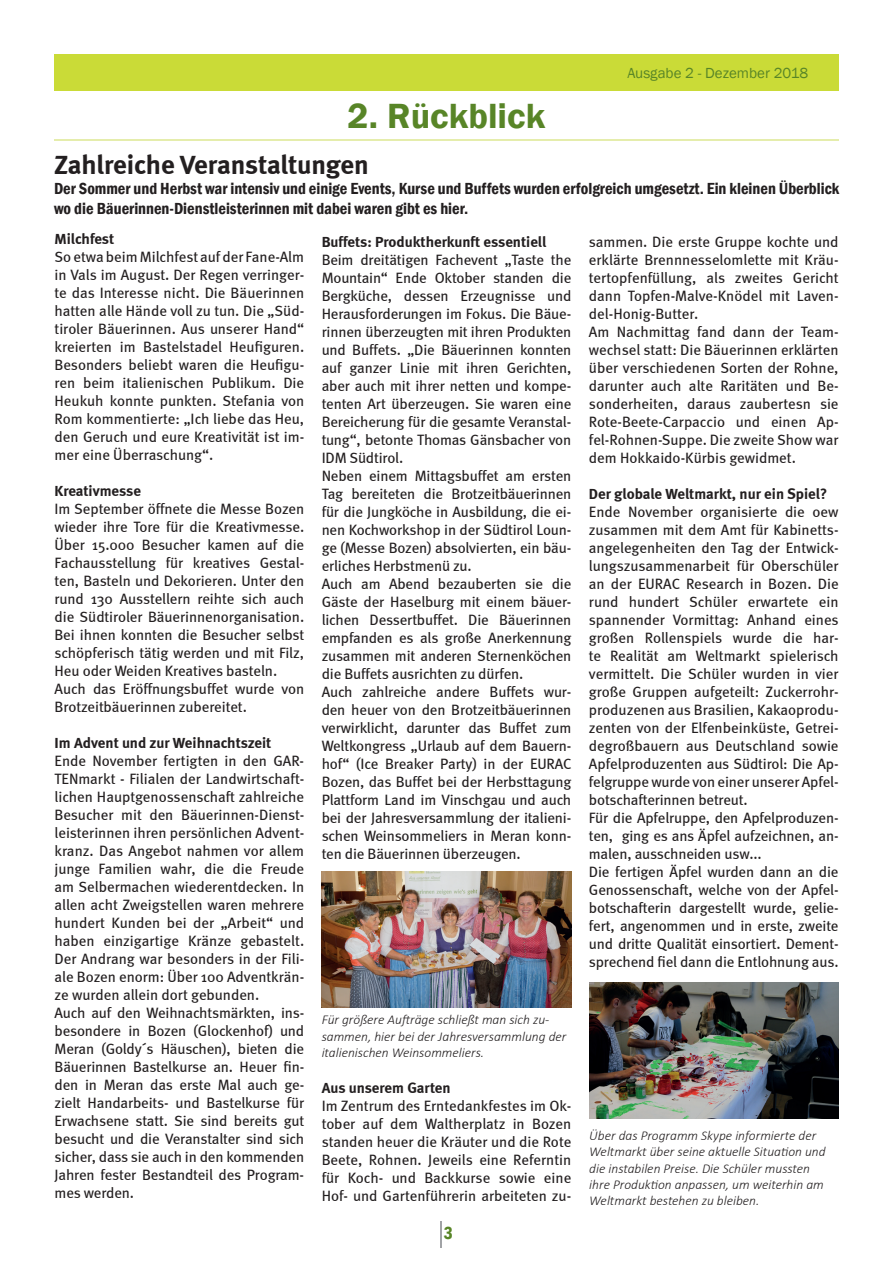
<style>
.page{position:relative;width:893px;height:1263px;background:#fff}
.page>*{position:absolute;margin:0;border:0;box-sizing:border-box;transform-origin:0 0}
.t1{font:600 36px "Franklin Gothic";color:#588527}
.t2{font:700 27px "Meta";letter-spacing:-.01em;color:#231f20}
.t3{font:600 condensed 18px "Franklin Gothic";color:#588527}
.t4{font:600 condensed 16.5px/19.8px "Franklin Gothic";color:#231f20}
.t5{font:15px/18px "Meta";letter-spacing:-.01em;color:#231f20}
.t6{font:700 15px "Meta";color:#231f20}
.t7{font:15px "Franklin Gothic";color:#588527}
.t8{font:15px "Meta Bold LF";letter-spacing:-.005em;color:#231f20}
.t9{font:italic 300 13.5px/16.2px "Calibri";color:#231f20}
</style>
<div class="page">
<div style="left:54px;top:54px;width:785px;height:37px;background:#cadb37"></div>
<hr style="left:54px;top:139px;width:785px;height:1px;background:#e5edac">
<img style="left:322px;top:872px;width:249px;height:136px">
<img style="left:589px;top:982px;width:250px;height:136px">
<svg style="left:440px;top:1221px;width:1px;height:27px"></svg>
<p class="t7" style="left:627px;top:63px;width:182px">Ausgabe 2 - Dezember 2018</p>
<h1 class="t1" style="left:348px;top:93px;width:199px">2. Rückblick</h1>
<h2 class="t2" style="left:54px;top:149px;width:316px">Zahlreiche Veranstaltungen</h2>
<p class="t4" style="left:54px;top:178px;width:787px">Der Sommer und Herbst war intensiv und einige Events, Kurse und Buffets wurden erfolgreich umgesetzt. Ein kleinen Überblick wo die Bäuerinnen-Dienstleisterinnen mit dabei waren gibt es hier.</p>
<p class="t8" style="left:55px;top:230px;width:61px">Milchfest</p>
<p class="t5" style="left:55px;top:248px;width:251px;text-align:justify">So etwa beim Milchfest auf der Fane-Alm in Vals im August. Der Regen verringer&shy;te das Interesse nicht. Die Bäuerinnen hatten alle Hände voll zu tun. Die „Süd&shy;tiroler Bäuerinnen. Aus unserer Hand“ kreierten im Bastelstadel Heufiguren.<br>Besonders beliebt waren die Heufigu&shy;ren beim italienischen Publikum. Die Heukuh konnte punkten. Stefania von Rom kommentierte: „Ich liebe das Heu, den Geruch und eure Kreativität ist im&shy;mer eine Überraschung“.</p>
<p class="t6" style="left:55px;top:482px;width:88px">Kreativmesse</p>
<p class="t5" style="left:55px;top:500px;width:251px">Im September öffnete die Messe Bozen wieder ihre Tore für die Kreativmesse.<br>Über 15.000 Besucher kamen auf die Fachausstellung für kreatives Gestal&shy;ten, Basteln und Dekorieren. Unter den rund 130 Ausstellern reihte sich auch die Südtiroler Bäuerinnenorganisation.<br>Bei ihnen konnten die Besucher selbst schöpferisch tätig werden und mit Filz, Heu oder Weiden Kreatives basteln.<br>Auch das Eröffnungsbuffet wurde von Brotzeitbäuerinnen zubereitet.</p>
<p class="t6" style="left:55px;top:734px;width:218px">Im Advent und zur Weihnachtszeit</p>
<p class="t5" style="left:55px;top:752px;width:251px">Ende November fertigten in den GAR-TENmarkt - Filialen der Landwirtschaft&shy;lichen Hauptgenossenschaft zahlreiche Besucher mit den Bäuerinnen-Dienst&shy;leisterinnen ihren persönlichen Advent&shy;kranz. Das Angebot nahmen vor allem junge Familien wahr, die die Freude am Selbermachen wiederentdecken. In allen acht Zweigstellen waren mehrere hundert Kunden bei der „Arbeit“ und haben einzigartige Kränze gebastelt.<br>Der Andrang war besonders in der Fili&shy;ale Bozen enorm: Über 100 Adventkrän&shy;ze wurden allein dort gebunden.<br>Auch auf den Weihnachtsmärkten, ins&shy;besondere in Bozen (Glockenhof) und Meran (Goldy´s Häuschen), bieten die Bäuerinnen Bastelkurse an. Heuer fin&shy;den in Meran das erste Mal auch ge&shy;zielt Handarbeits- und Bastelkurse für Erwachsene statt. Sie sind bereits gut besucht und die Veranstalter sind sich sicher, dass sie auch in den kommenden Jahren fester Bestandteil des Program&shy;mes werden.</p>
<p class="t6" style="left:322px;top:233px;width:226px">Buffets: Produktherkunft essentiell</p>
<p class="t5" style="left:322px;top:251px;width:251px">Beim dreitätigen Fachevent „Taste the Mountain“ Ende Oktober standen die Bergküche, dessen Erzeugnisse und Herausforderungen im Fokus. Die Bäue&shy;rinnen überzeugten mit ihren Produkten und Buffets. „Die Bäuerinnen konnten auf ganzer Linie mit ihren Gerichten, aber auch mit ihrer netten und kompe&shy;tenten Art überzeugen. Sie waren eine Bereicherung für die gesamte Veranstal&shy;tung“, betonte Thomas Gänsbacher von IDM Südtirol.<br>Neben einem Mittagsbuffet am ersten Tag bereiteten die Brotzeitbäuerinnen für die Jungköche in Ausbildung, die ei&shy;nen Kochworkshop in der Südtirol Loun&shy;ge (Messe Bozen) absolvierten, ein bäu&shy;erliches Herbstmenü zu.<br>Auch am Abend bezauberten sie die Gäste der Haselburg mit einem bäuer&shy;lichen Dessertbuffet. Die Bäuerinnen empfanden es als große Anerkennung zusammen mit anderen Sternenköchen die Buffets ausrichten zu dürfen.<br>Auch zahlreiche andere Buffets wur&shy;den heuer von den Brotzeitbäuerinnen verwirklicht, darunter das Buffet zum Weltkongress „Urlaub auf dem Bauern&shy;hof“ (Ice Breaker Party) in der EURAC Bozen, das Buffet bei der Herbsttagung Plattform Land im Vinschgau und auch bei der Jahresversammlung der italieni&shy;schen Weinsommeliers in Meran konn&shy;ten die Bäuerinnen überzeugen.</p>
<p class="t5" style="left:589px;top:233px;width:251px">sammen. Die erste Gruppe kochte und erklärte Brennnesselomlette mit Kräu&shy;tertopfenfüllung, als zweites Gericht dann Topfen-Malve-Knödel mit Laven&shy;del-Honig-Butter.<br>Am Nachmittag fand dann der Team&shy;wechsel statt: Die Bäuerinnen erklärten über verschiedenen Sorten der Rohne, darunter auch alte Raritäten und Be&shy;sonderheiten, daraus zaubertesn sie Rote-Beete-Carpaccio und einen Ap&shy;fel-Rohnen-Suppe. Die zweite Show war dem Hokkaido-Kürbis gewidmet.</p>
<p class="t6" style="left:589px;top:485px;width:240px">Der globale Weltmarkt, nur ein Spiel?</p>
<p class="t5" style="left:589px;top:503px;width:251px">Ende November organisierte die oew zusammen mit dem Amt für Kabinetts&shy;angelegenheiten den Tag der Entwick&shy;lungszusammenarbeit für Oberschüler an der EURAC Research in Bozen. Die rund hundert Schüler erwartete ein spannender Vormittag: Anhand eines großen Rollenspiels wurde die har&shy;te Realität am Weltmarkt spielerisch vermittelt. Die Schüler wurden in vier große Gruppen aufgeteilt: Zuckerrohr&shy;produzenen aus Brasilien, Kakaoprodu&shy;zenten von der Elfenbeinküste, Getrei&shy;degroßbauern aus Deutschland sowie Apfelproduzenten aus Südtirol: Die Ap&shy;felgruppe wurde von einer unserer Apfel&shy;botschafterinnen betreut.<br>Für die Apfelruppe, den Apfelproduzen&shy;ten, ging es ans Äpfel aufzeichnen, an&shy;malen, ausschneiden usw...<br>Die fertigen Äpfel wurden dann an die Genossenschaft, welche von der Apfel&shy;botschafterin dargestellt wurde, gelie&shy;fert, angenommen und in erste, zweite und dritte Qualität einsortiert. Dement&shy;sprechend fiel dann die Entlohnung aus.</p>
<p class="t9" style="left:322px;top:1012px;width:246px">Für größere Aufträge schließt man sich zu&shy;sammen, hier bei der Jahresversammlung der italienischen Weinsommeliers.</p>
<p class="t6" style="left:322px;top:1079px;width:130px">Aus unserem Garten</p>
<p class="t5" style="left:322px;top:1097px;width:251px;text-align:justify">Im Zentrum des Erntedankfestes im Ok&shy;tober auf dem Waltherplatz in Bozen standen heuer die Kräuter und die Rote Beete, Rohnen. Jeweils eine Referntin für Koch- und Backkurse sowie eine Hof- und Gartenführerin arbeiteten zu-</p>
<p class="t9" style="left:589px;top:1127px;width:238px">Über das Programm Skype informierte der Weltmarkt über seine aktuelle Situation und die instabilen Preise. Die Schüler mussten ihre Produktion anpassen, um weiterhin am Weltmarkt bestehen zu bleiben.</p>
<p class="t3" style="left:444px;top:1221px;width:11px">3</p>
</div>
